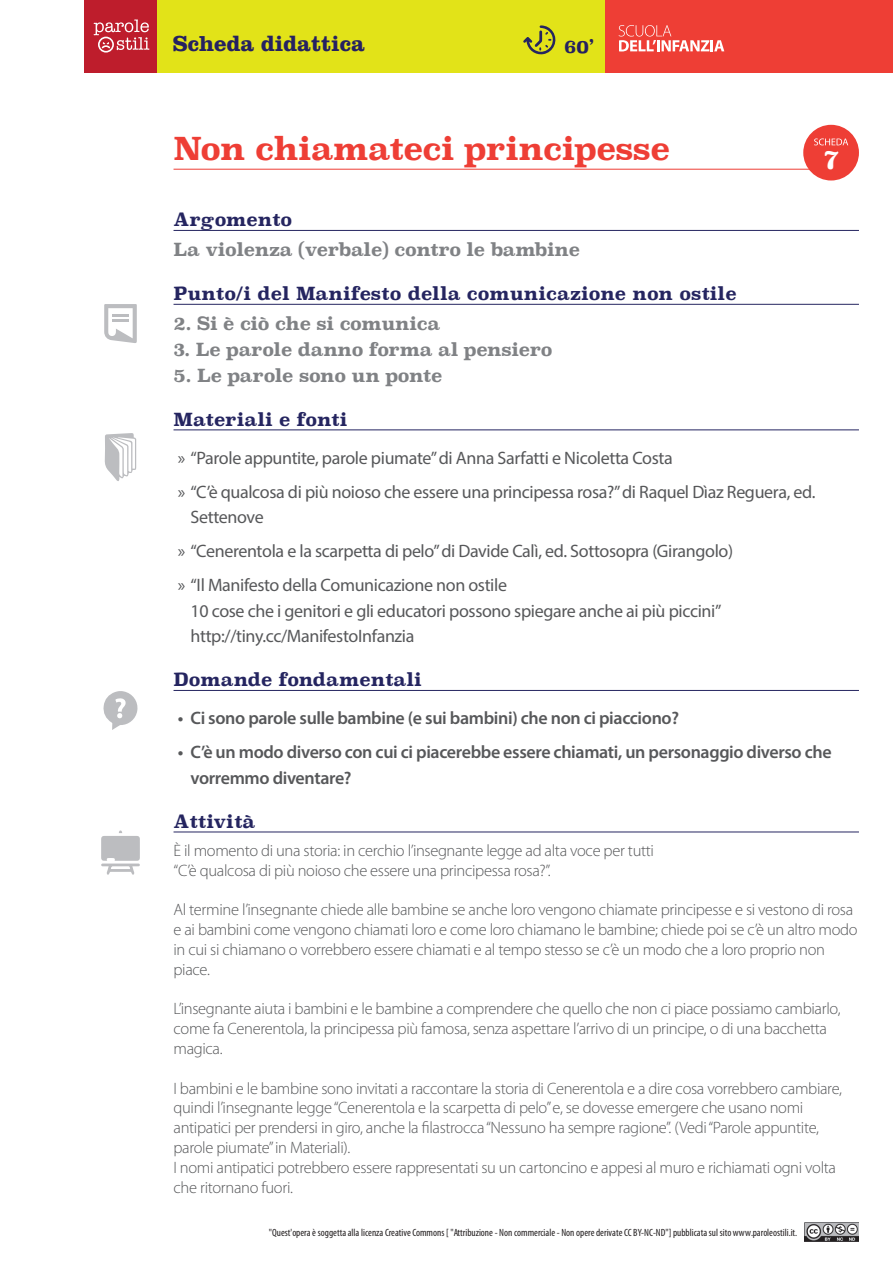
<style>
.page{position:relative;width:893px;height:1263px;background:#fff}
.page>*{position:absolute;margin:0;border:0;box-sizing:border-box;transform-origin:0 0}
.titolo{font:700 31.5px "Superclarendon";letter-spacing:-.02em;color:#ee3e35}
.t1{font:700 26.25px "Superclarendon";color:#fff}
.t2{font:700 22.5px "Clarendon LT Std";color:#252161}
.t3{font:18px/25.5px "Myriad Pro";letter-spacing:-.02em;color:#57585a}
.t4{font:600 18px/25.5px "Myriad Pro";letter-spacing:-.02em;color:#57585a}
.Materia_Principio{font:700 18px "Superclarendon";letter-spacing:-.02em;color:#808285}
.sezioni{font:700 18px "Superclarendon";color:#252560}
.t5{font:700 18px "Superclarendon";color:#252161}
.testo{font:300 16.5px/19.8px "Myriad Pro";letter-spacing:-.02em;color:#57585a}
.t6{font:condensed 10.5px "Myriad Pro";color:#231f20}
</style>
<div class="page">
<img style="left:804px;top:1222px;width:55px;height:20px">
<div style="left:84px;top:0;width:521px;height:72px;background:#e2e318"></div>
<div style="left:84px;top:0;width:73px;height:72px;background:#be1d2c"></div>
<svg style="left:94px;top:19px;width:55px;height:34px"></svg>
<svg style="left:523px;top:25px;width:33px;height:30px"></svg>
<div style="left:605px;top:0;width:288px;height:72px;background:#ee3e35"></div>
<svg style="left:619px;top:25px;width:105px;height:26px"></svg>
<hr style="left:174px;top:169px;width:666px;height:1px;background:#ee3e35">
<hr style="left:174px;top:230px;width:685px;height:1px;background:#252560">
<hr style="left:174px;top:304px;width:685px;height:1px;background:#252560">
<hr style="left:174px;top:430px;width:685px;height:1px;background:#252560">
<hr style="left:174px;top:690px;width:685px;height:1px;background:#252560">
<hr style="left:174px;top:832px;width:685px;height:1px;background:#252560">
<svg style="left:103px;top:691px;width:35px;height:39px"></svg>
<svg style="left:105px;top:433px;width:31px;height:48px"></svg>
<svg style="left:101px;top:830px;width:39px;height:45px"></svg>
<div style="left:803px;top:125px;width:56px;height:55px;background:#ee3e35;border-radius:50%"></div>
<svg style="left:814px;top:138px;width:34px;height:7px"></svg>
<svg style="left:104px;top:304px;width:33px;height:39px"></svg>
<h3 class="t2" style="left:173px;top:30px;width:193px">Scheda didattica</h3>
<p class="t5" style="left:564px;top:33px;width:31px">60’</p>
<p class="titolo" style="left:174px;top:125px;width:498px">Non chiamateci principesse</p>
<p class="t1" style="left:824px;top:140px;width:17px">7</p>
<p class="sezioni" style="left:174px;top:206px;width:120px">Argomento</p>
<p class="Materia_Principio" style="left:174px;top:236px;width:408px">La violenza (verbale) contro le bambine</p>
<p class="sezioni" style="left:174px;top:280px;width:565px">Punto/i del Manifesto della comunicazione non ostile</p>
<p class="Materia_Principio" style="left:174px;top:310px;width:268px">2. Si è ciò che si comunica</p>
<p class="Materia_Principio" style="left:174px;top:336px;width:380px">3. Le parole danno forma al pensiero</p>
<p class="Materia_Principio" style="left:174px;top:362px;width:270px">5. Le parole sono un ponte</p>
<p class="sezioni" style="left:174px;top:406px;width:176px">Materiali e fonti</p>
<p class="t3" style="left:178px;top:445px;width:497px">» “Parole appuntite, parole piumate” di Anna Sarfatti e Nicoletta Costa</p>
<p class="t3" style="left:191px;top:479px;width:626px;text-indent:-13px">» “C’è qualcosa di più noioso che essere una principessa rosa?” di Raquel Dìaz Reguera, ed.<br>Settenove</p>
<p class="t3" style="left:178px;top:538px;width:557px">» “Cenerentola e la scarpetta di pelo” di Davide Calì, ed. Sottosopra (Girangolo)</p>
<p class="t3" style="left:191px;top:572px;width:532px;text-indent:-13px">» “Il Manifesto della Comunicazione non ostile<br>10 cose che i genitori e gli educatori possono spiegare anche ai più piccini” http://tiny.cc/ManifestoInfanzia</p>
<p class="sezioni" style="left:174px;top:666px;width:250px">Domande fondamentali</p>
<p class="t4" style="left:178px;top:705px;width:503px">• Ci sono parole sulle bambine (e sui bambini) che non ci piacciono?</p>
<p class="t4" style="left:191px;top:739px;width:643px;text-indent:-13px">• C’è un modo diverso con cui ci piacerebbe essere chiamati, un personaggio diverso che vorremmo diventare?</p>
<p class="sezioni" style="left:174px;top:808px;width:83px">Attività</p>
<p class="testo" style="left:174px;top:841px;width:482px">È il momento di una storia: in cerchio l’insegnante legge ad alta voce per tutti</p>
<p class="testo" style="left:174px;top:860px;width:379px">“C’è qualcosa di più noioso che essere una principessa rosa?”.</p>
<p class="testo" style="left:174px;top:900px;width:686px">Al termine l’insegnante chiede alle bambine se anche loro vengono chiamate principesse e si vestono di rosa e ai bambini come vengono chiamati loro e come loro chiamano le bambine; chiede poi se c’è un altro modo in cui si chiamano o vorrebbero essere chiamati e al tempo stesso se c’è un modo che a loro proprio non piace.</p>
<p class="testo" style="left:174px;top:999px;width:669px">L’insegnante aiuta i bambini e le bambine a comprendere che quello che non ci piace possiamo cambiarlo, come fa Cenerentola, la principessa più famosa, senza aspettare l’arrivo di un principe, o di una bacchetta magica.</p>
<p class="testo" style="left:174px;top:1078px;width:670px">I bambini e le bambine sono invitati a raccontare la storia di Cenerentola e a dire cosa vorrebbero cambiare, quindi l’insegnante legge “Cenerentola e la scarpetta di pelo” e, se dovesse emergere che usano nomi antipatici per prendersi in giro, anche la filastrocca “Nessuno ha sempre ragione”. (Vedi “Parole appuntite, parole piumate” in Materiali).<br>I nomi antipatici potrebbero essere rappresentati su un cartoncino e appesi al muro e richiamati ogni volta che ritornano fuori.</p>
<p class="t6" style="left:269px;top:1227px;width:530px">"Quest'opera è soggetta alla licenza Creative Commons [ "Attribuzione - Non commerciale - Non opere derivate CC BY-NC-ND"] pubblicata sul sito www.paroleostili.it.</p>
</div>
